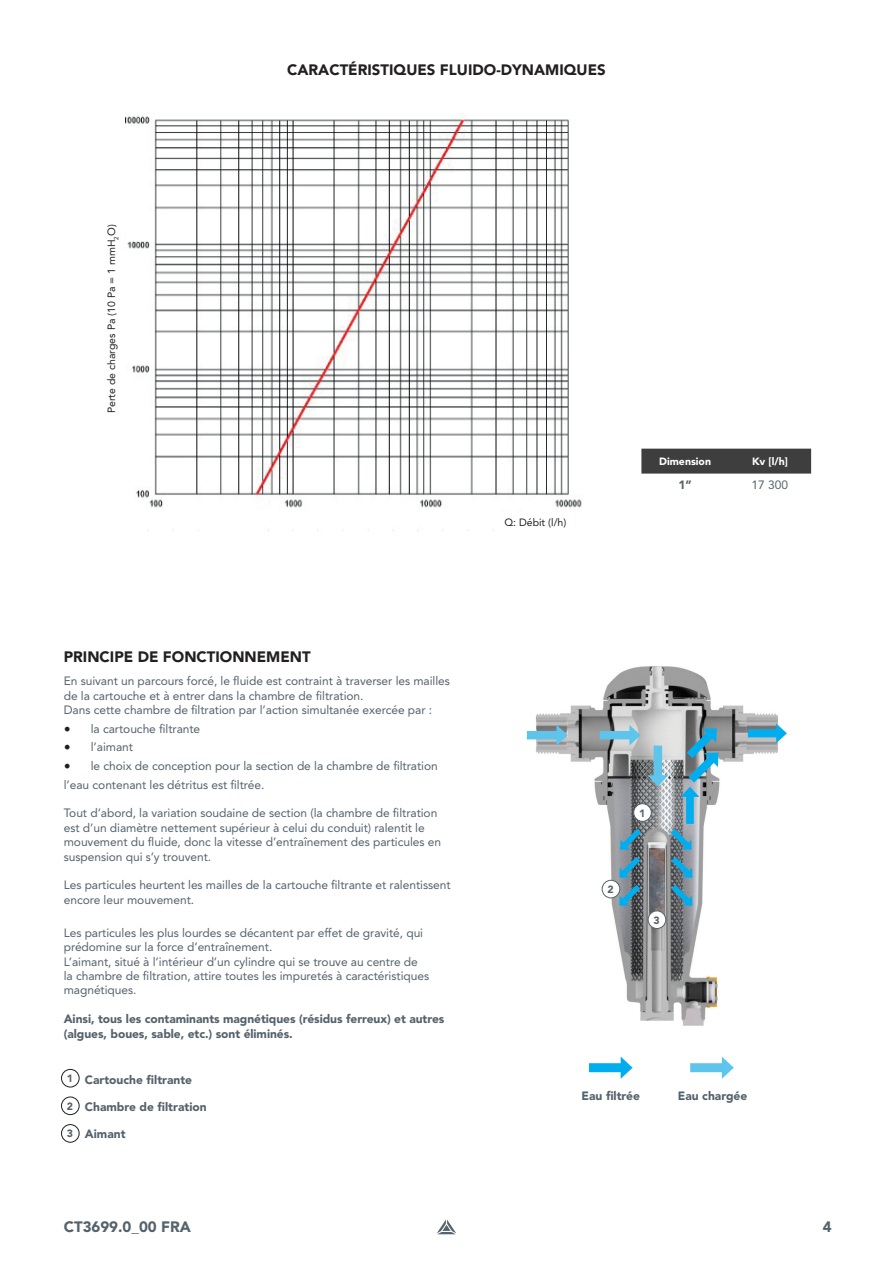
<style>
.page{position:relative;width:893px;height:1263px;background:#fff}
.page>*{position:absolute;margin:0;border:0;box-sizing:border-box;transform-origin:0 0}
.t1{font:900 15px "Avenir LT Pro";color:#231f20}
.t2{font:900 15px "Avenir LT Pro";color:#54626c}
.t3{font:12px/14.4px "Avenir LT Pro";letter-spacing:-.005em;color:#54626c}
.t4{font:900 12px/14.4px "Avenir LT Pro";letter-spacing:-.005em;color:#54626c}
.t5{font:10.5px "Avenir LT Pro";color:#231f20}
.t6{font:900 10.5px "Avenir LT Pro";color:#fff}
.t7{font:900 10.5px "Avenir LT Pro";color:#54626c}
.t8{font:6.15px "Avenir LT Pro";color:#231f20}
.s1{font-family:"Minion Pro";font-size:18px;color:#231f20}
</style>
<div class="page">
<svg style="left:437px;top:1219px;width:19px;height:15px"></svg>
<img style="left:531px;top:666px;width:247px;height:360px">
<div style="left:641px;top:449px;width:170px;height:25px;background:#3e3e3f"></div>
<img style="left:125px;top:113px;width:457px;height:418px">
<div style="left:634px;top:804px;width:17px;height:17px;background:#fff;border-radius:50%"></div>
<div style="left:633px;top:803px;width:19px;height:19px;border:1px solid #55636c;border-radius:50%"></div>
<div style="left:602px;top:880px;width:18px;height:18px;background:#fff;border-radius:50%"></div>
<div style="left:602px;top:880px;width:18px;height:18px;border:1px solid #55636c;border-radius:50%"></div>
<div style="left:648px;top:911px;width:18px;height:17px;background:#fff;border-radius:50%"></div>
<div style="left:648px;top:910px;width:18px;height:19px;border:1px solid #55636c;border-radius:50%"></div>
<div style="left:61px;top:1069px;width:19px;height:18px;border:1px solid #231f20;border-radius:50%"></div>
<div style="left:61px;top:1096px;width:19px;height:19px;border:1px solid #231f20;border-radius:50%"></div>
<div style="left:61px;top:1124px;width:19px;height:18px;border:1px solid #231f20;border-radius:50%"></div>
<div style="left:589px;top:1063px;width:36px;height:9px;background:#00aeef"></div>
<svg style="left:621px;top:1057px;width:12px;height:22px"></svg>
<div style="left:686px;top:793px;width:8px;height:31px;background:#00aeef"></div>
<svg style="left:615px;top:823px;width:32px;height:87px;background:#688796"></svg>
<svg style="left:665px;top:823px;width:32px;height:87px;background:#7594a3"></svg>
<div style="left:748px;top:729px;width:32px;height:8px;background:#00aeef"></div>
<svg style="left:776px;top:723px;width:11px;height:20px"></svg>
<svg style="left:678px;top:722px;width:47px;height:75px;background:#7ca1af"></svg>
<div style="left:690px;top:1063px;width:36px;height:9px;background:#5fc4ec"></div>
<svg style="left:722px;top:1057px;width:12px;height:22px"></svg>
<div style="left:527px;top:731px;width:33px;height:8px;background:#5fc4ec"></div>
<svg style="left:556px;top:725px;width:12px;height:21px"></svg>
<div style="left:600px;top:731px;width:33px;height:8px;background:#5fc4ec"></div>
<svg style="left:629px;top:725px;width:12px;height:21px"></svg>
<div style="left:654px;top:746px;width:8px;height:33px;background:#5fc4ec"></div>
<svg style="left:647px;top:775px;width:21px;height:11px"></svg>
<div style="left:496px;top:513px;width:79px;height:19px;background:#fff"></div>
<p class="t1" style="left:287px;top:61px;width:320px">CARACTÉRISTIQUES FLUIDO-DYNAMIQUES</p>
<p class="t5" style="left:105px;top:413px;width:190px;rotate:-90deg">Perte de charges Pa (10 Pa = 1 mmH O)</p>
<p class="t8" style="left:113px;top:240px;width:5px;rotate:-90deg">2</p>
<p class="t1" style="left:64px;top:648px;width:248px">PRINCIPE DE FONCTIONNEMENT</p>
<p class="t3" style="left:64px;top:674px;width:388px">En suivant un parcours forcé, le fluide est contraint à traverser les mailles de la cartouche et à entrer dans la chambre de filtration.<br>Dans cette chambre de filtration par l’action simultanée exercée par :</p>
<p class="t3" style="left:64px;top:721px;width:138px"><span class="s1">•</span> la cartouche filtrante</p>
<p class="t3" style="left:64px;top:740px;width:71px"><span class="s1">•</span> l’aimant</p>
<p class="t3" style="left:64px;top:758px;width:376px"><span class="s1">•</span> le choix de conception pour la section de la chambre de filtration</p>
<p class="t3" style="left:64px;top:777px;width:202px">l’eau contenant les détritus est filtrée.</p>
<p class="t3" style="left:64px;top:806px;width:379px">Tout d’abord, la variation soudaine de section (la chambre de filtration est d’un diamètre nettement supérieur à celui du conduit) ralentit le mouvement du fluide, donc la vitesse d’entraînement des particules en suspension qui s’y trouvent.</p>
<p class="t3" style="left:64px;top:878px;width:388px">Les particules heurtent les mailles de la cartouche filtrante et ralentissent encore leur mouvement.</p>
<p class="t3" style="left:64px;top:925px;width:367px">Les particules les plus lourdes se décantent par effet de gravité, qui prédomine sur la force d’entraînement.<br>L’aimant, situé à l’intérieur d’un cylindre qui se trouve au centre de la chambre de filtration, attire toutes les impuretés à caractéristiques magnétiques.</p>
<p class="t4" style="left:64px;top:1012px;width:382px">Ainsi, tous les contaminants magnétiques (résidus ferreux) et autres (algues, boues, sable, etc.) sont éliminés.</p>
<p class="t7" style="left:67px;top:1072px;width:8px">1</p>
<p class="t7" style="left:67px;top:1100px;width:8px">2</p>
<p class="t7" style="left:67px;top:1127px;width:8px">3</p>
<p class="t4" style="left:85px;top:1072px;width:109px">Cartouche filtrante</p>
<p class="t4" style="left:85px;top:1099px;width:123px">Chambre de filtration</p>
<p class="t4" style="left:85px;top:1127px;width:42px">Aimant</p>
<p class="t2" style="left:64px;top:1218px;width:129px">CT3699.0_00 FRA</p>
<p class="t5" style="left:504px;top:516px;width:63px">Q: Débit (l/h)</p>
<p class="t6" style="left:659px;top:455px;width:53px">Dimension</p>
<p class="t6" style="left:752px;top:455px;width:37px">Kv [l/h]</p>
<p class="t4" style="left:678px;top:477px;width:15px">1”</p>
<p class="t3" style="left:752px;top:477px;width:38px">17 300</p>
<p class="t7" style="left:639px;top:806px;width:8px">1</p>
<p class="t7" style="left:608px;top:883px;width:8px">2</p>
<p class="t7" style="left:654px;top:914px;width:8px">3</p>
<p class="t4" style="left:582px;top:1088px;width:60px">Eau filtrée</p>
<p class="t4" style="left:678px;top:1088px;width:71px">Eau chargée</p>
<p class="t2" style="left:823px;top:1218px;width:10px">4</p>
</div>
